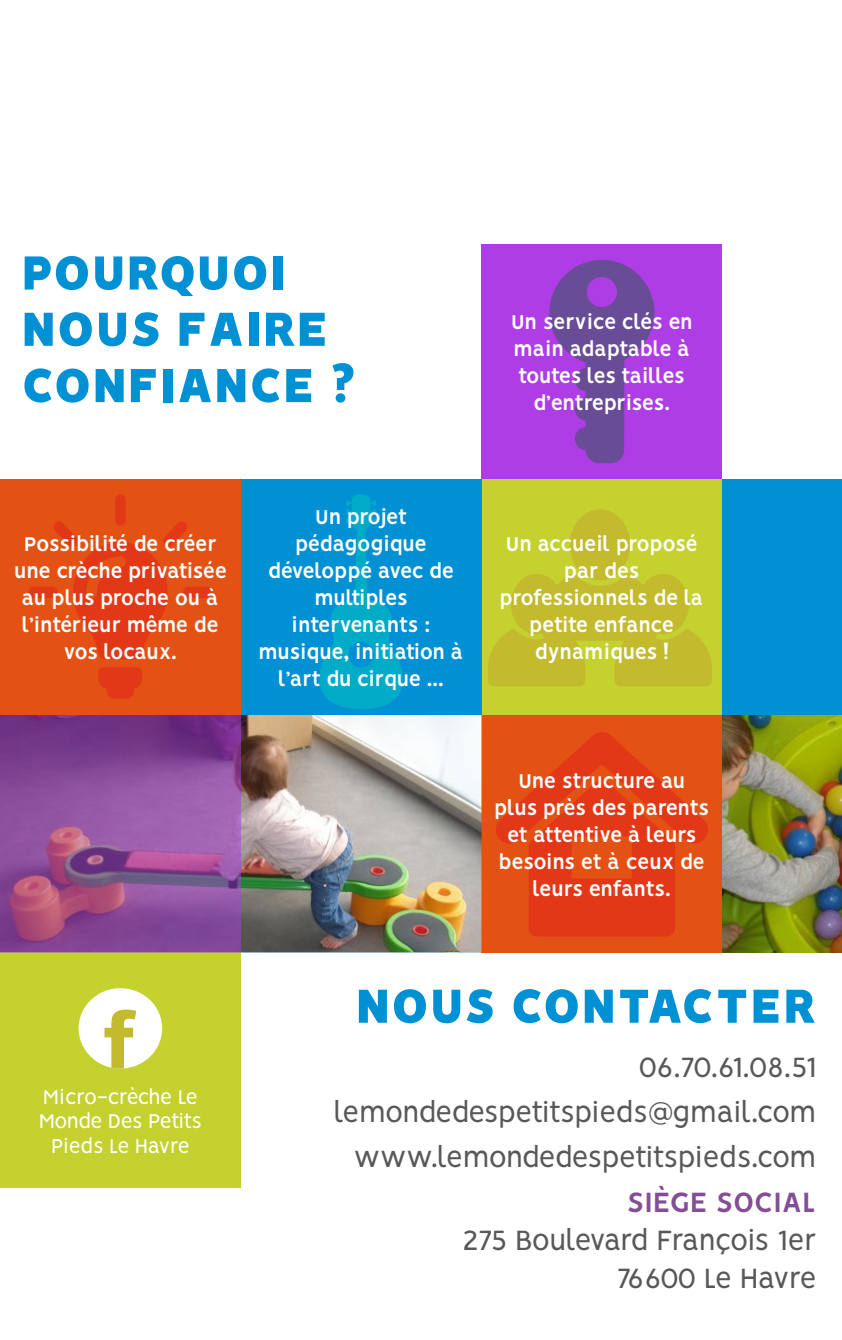
<style>
.page{position:relative;width:842px;height:1340px;background:#fff}
.page>*{position:absolute;margin:0;border:0;box-sizing:border-box;transform-origin:0 0}
.t1{font:900 54px/56.2px "Vision";color:#0090d4}
.t2{font:31.5px/45px "Vision";letter-spacing:-.03em;color:#58585a;text-align:right}
.t3{font:700 31.5px "Vision";color:#834e96}
.t4{font:700 22.5px/27px "Vision";letter-spacing:-.03em;color:#fff;text-align:center}
.t5{font:22.5px/24.8px "Vision";letter-spacing:-.03em;color:#fff;text-align:center}
</style>
<div class="page">
<div style="left:481px;top:714px;width:241px;height:238px;background:#e35114"></div>
<div style="left:481px;top:244px;width:241px;height:236px;background:#ae3de5"></div>
<img style="left:722px;top:715px;width:120px;height:237px">
<svg style="left:496px;top:732px;width:212px;height:204px"></svg>
<div style="left:722px;top:479px;width:120px;height:236px;background:#0090d4"></div>
<div style="left:481px;top:479px;width:241px;height:236px;background:#c4d12f"></div>
<img style="left:241px;top:715px;width:240px;height:237px">
<div style="left:241px;top:479px;width:240px;height:236px;background:#0090d4"></div>
<div style="left:0;top:479px;width:241px;height:236px;background:#e35114"></div>
<div style="left:0;top:952px;width:241px;height:236px;background:#c4d12f"></div>
<svg style="left:0;top:715px;width:241px;height:237px;background:#8b4c95"></svg>
<svg style="left:319px;top:494px;width:84px;height:215px"></svg>
<svg style="left:488px;top:509px;width:224px;height:177px"></svg>
<svg style="left:28px;top:494px;width:184px;height:204px"></svg>
<svg style="left:79px;top:988px;width:83px;height:80px"></svg>
<svg style="left:549px;top:260px;width:105px;height:203px"></svg>
<h1 class="t1" style="left:21px;top:245px;width:336px">POURQUOI<br>NOUS FAIRE<br>CONFIANCE ?</h1>
<p class="t4" style="left:511px;top:310px;width:183px">Un service clés en main adaptable à toutes les tailles d’entreprises.</p>
<p class="t4" style="left:14px;top:533px;width:215px">Possibilité de créer une crèche privatisée au plus proche ou à l’intérieur même de vos locaux.</p>
<p class="t4" style="left:258px;top:505px;width:207px">Un projet pédagogique développé avec de multiples intervenants : musique, initiation à l’art du cirque ...</p>
<p class="t4" style="left:500px;top:532px;width:205px">Un accueil proposé par des professionnels de la petite enfance dynamiques !</p>
<p class="t4" style="left:495px;top:769px;width:216px">Une structure au plus près des parents et attentive à leurs besoins et à ceux de leurs enfants.</p>
<p class="t5" style="left:39px;top:1086px;width:165px">Micro-crèche Le<br>Monde Des Petits<br>Pieds Le Havre</p>
<h1 class="t1" style="left:355px;top:978px;width:463px">NOUS CONTACTER</h1>
<h2 class="t2" style="left:334px;top:1047px;width:484px">06.70.61.08.51 lemondedespetitspieds@gmail.com www.lemondedespetitspieds.com</h2>
<h2 class="t3" style="left:626px;top:1183px;width:192px">SIÈGE SOCIAL</h2>
<h2 class="t2" style="left:462px;top:1224px;width:356px;line-height:37.8px">275 Boulevard François 1er<br>76600 Le Havre</h2>
</div>
